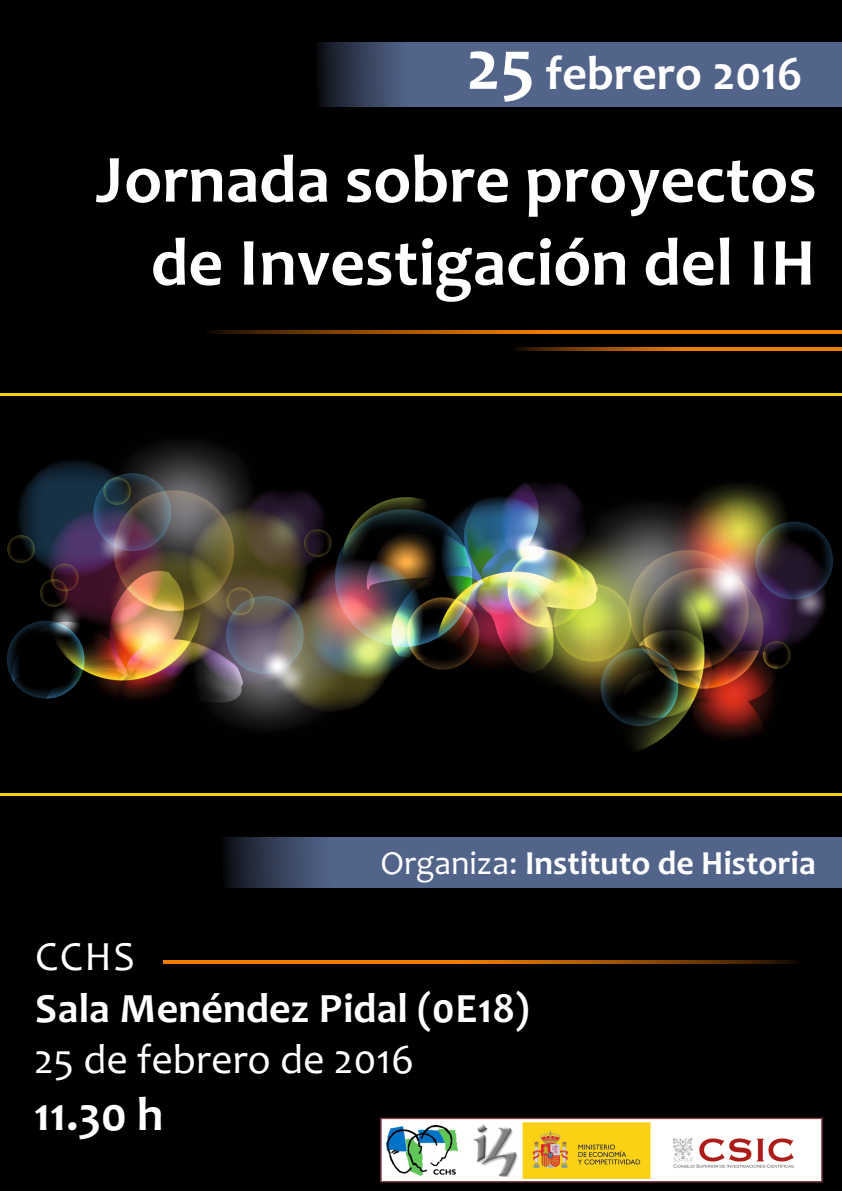
<style>
.page{position:relative;width:842px;height:1191px;background:#000}
.page>*{position:absolute;margin:0;border:0;box-sizing:border-box;transform-origin:0 0}
.t1{font:700 68px/83px "Candara";color:#fff;text-align:right}
.t2{font:700 48px "Candara";color:#fff}
.t3{font:700 42px "Candara";color:#fff}
.t4{font:42px "Candara";color:#fff}
.t5{font:700 34px "Candara";color:#fff}
.s1{font-size:72px}
.s2{font-weight:400}
</style>
<div class="page">
<img style="left:7px;top:440px;width:826px;height:311px">
<svg style="left:224px;top:837px;width:618px;height:50px;background:#4c5d80"></svg>
<svg style="left:317px;top:42px;width:525px;height:65px;background:#4c5d80"></svg>
<svg style="left:380px;top:1117px;width:443px;height:66px;background:#c9b9b8"></svg>
<img style="left:386px;top:1125px;width:71px;height:50px">
<img style="left:523px;top:1122px;width:294px;height:56px">
<img style="left:469px;top:1123px;width:53px;height:53px">
<svg style="left:209px;top:330px;width:633px;height:4px;background:#be6300"></svg>
<hr style="left:504px;top:347px;width:338px;height:3px;background:#f27e00">
<hr style="left:163px;top:960px;width:655px;height:3px;background:#f27e00">
<hr style="left:0;top:393px;width:842px;height:3px;background:#fbd212">
<hr style="left:0;top:793px;width:842px;height:3px;background:#fbd212">
<p class="t2" style="left:466px;top:54px;width:338px"><span class="s1">25</span> febrero 2016</p>
<p class="t1" style="left:96px;top:145px;width:722px">Jornada sobre proyectos de Investigación del IH</p>
<p class="t5" style="left:380px;top:849px;width:437px"><span class="s2">Organiza:</span> Instituto de Historia</p>
<p class="t4" style="left:35px;top:940px;width:101px">CCHS</p>
<p class="t3" style="left:35px;top:991px;width:496px">Sala Menéndez Pidal (0E18)</p>
<p class="t4" style="left:34px;top:1042px;width:382px">25 de febrero de 2016</p>
<p class="t2" style="left:34px;top:1095px;width:131px">11.30 h</p>
</div>
